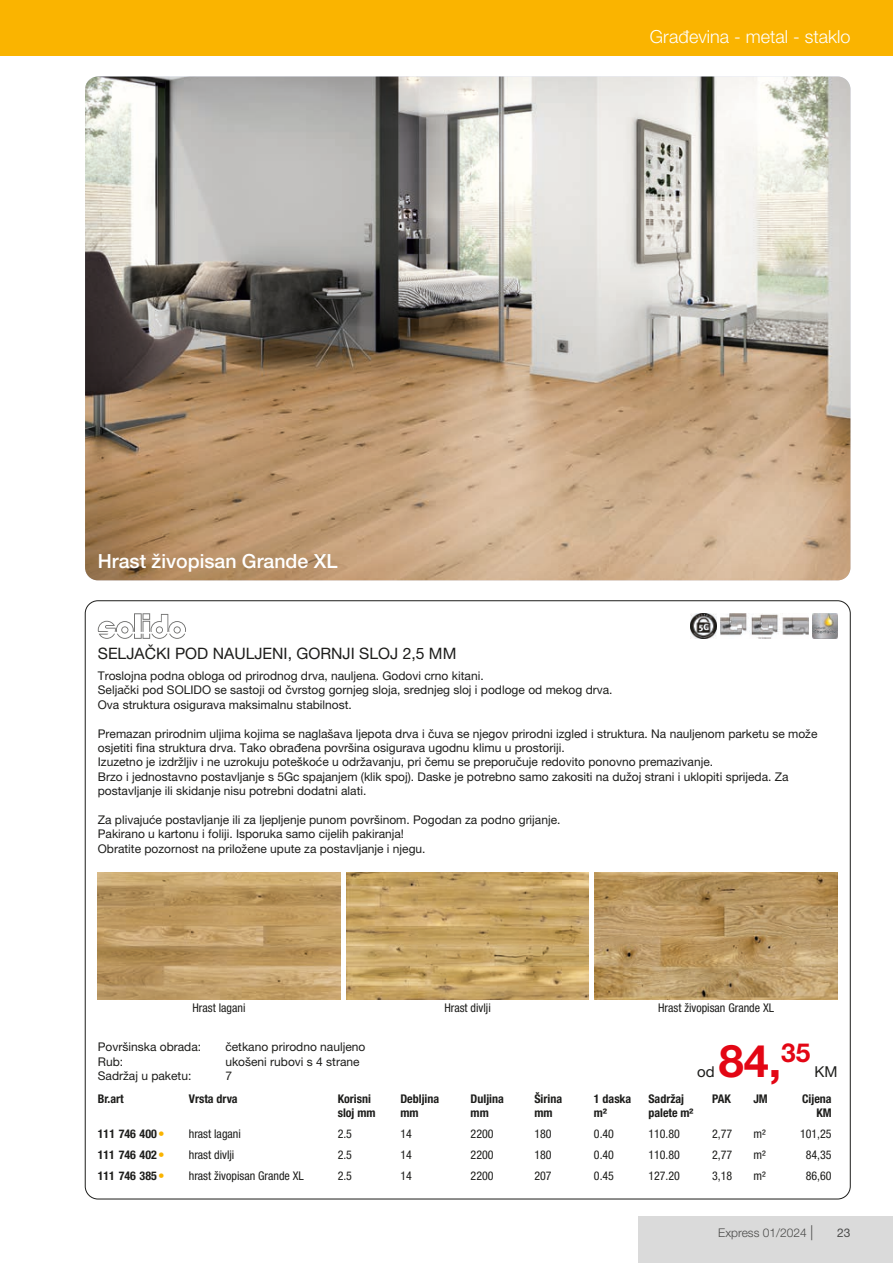
<style>
.page{position:relative;width:893px;height:1263px;background:#fff}
.page>*{position:absolute;margin:0;border:0;box-sizing:border-box;transform-origin:0 0}
.t1{font:700 45px "Helvetica Neue LT Pro";color:#e30614}
.t2{font:500 19.5px "Helvetica Neue LT Pro";color:#fff}
.t3{font:300 18px "Helvetica Neue LT Pro";color:#fff}
.t4{font:15.75px "Helvetica Neue LT Pro";color:#1d1d1b}
.t5{font:15px "Helvetica Neue LT Pro";color:#1d1d1b}
.t6{font:12px/14.4px "Helvetica Neue LT Pro";color:#1d1d1b}
.t7{font:condensed 12px "Helvetica Neue LT Pro";color:#1d1d1b}
.t8{font:700 condensed 12px/14.4px "Helvetica Neue LT Pro";color:#1d1d1b}
.t9{font:300 12px "Helvetica Neue LT Pro";color:#4b4b4a}
.t10{font:12px "Helvetica Neue LT Pro";color:#4b4b4a}
.t11{font:4.5px "Webdings";color:#fab400}
.s1{font-size:15px}
</style>
<div class="page">
<div style="left:0;top:0;width:893px;height:55px;background:#fab400"></div>
<div style="left:638px;top:1216px;width:255px;height:47px;background:#dadada"></div>
<svg style="left:98px;top:613px;width:88px;height:26px"></svg>
<img style="left:690px;top:613px;width:26px;height:26px">
<img style="left:720px;top:613px;width:88px;height:26px">
<img style="left:812px;top:613px;width:26px;height:26px">
<img style="left:85px;top:77px;width:765px;height:503px">
<img style="left:98px;top:872px;width:242px;height:128px">
<img style="left:346px;top:872px;width:243px;height:128px">
<img style="left:595px;top:872px;width:242px;height:128px">
<h3 class="t3" style="left:650px;top:25px;width:202px">Građevina - metal - staklo</h3>
<h2 class="t2" style="left:98px;top:549px;width:241px">Hrast živopisan Grande XL</h2>
<h3 class="t4" style="left:98px;top:644px;width:360px">SELJAČKI POD NAULJENI, GORNJI SLOJ 2,5 MM</h3>
<p class="t6" style="left:98px;top:668px;width:516px">Troslojna podna obloga od prirodnog drva, nauljena. Godovi crno kitani.<br>Seljački pod SOLIDO se sastoji od čvrstog gornjeg sloja, srednjeg sloj i podloge od mekog drva.<br>Ova struktura osigurava maksimalnu stabilnost.</p>
<p class="t6" style="left:98px;top:726px;width:721px">Premazan prirodnim uljima kojima se naglašava ljepota drva i čuva se njegov prirodni izgled i struktura. Na nauljenom parketu se može osjetiti fina struktura drva. Tako obrađena površina osigurava ugodnu klimu u prostoriji.<br>Izuzetno je izdržljiv i ne uzrokuju poteškoće u održavanju, pri čemu se preporučuje redovito ponovno premazivanje.<br>Brzo i jednostavno postavljanje s 5Gc spajanjem (klik spoj). Daske je potrebno samo zakositi na dužoj strani i uklopiti sprijeda. Za postavljanje ili skidanje nisu potrebni dodatni alati.</p>
<p class="t6" style="left:98px;top:812px;width:464px">Za plivajuće postavljanje ili za ljepljenje punom površinom. Pogodan za podno grijanje.<br>Pakirano u kartonu i foliji. Isporuka samo cijelih pakiranja!<br>Obratite pozornost na priložene upute za postavljanje i njegu.</p>
<p class="t7" style="left:192px;top:1001px;width:54px">Hrast lagani</p>
<p class="t7" style="left:444px;top:1001px;width:48px">Hrast divlji</p>
<p class="t7" style="left:658px;top:1001px;width:117px">Hrast živopisan Grande XL</p>
<p class="t6" style="left:98px;top:1039px;width:105px">Površinska obrada:</p>
<p class="t6" style="left:225px;top:1039px;width:142px">četkano prirodno nauljeno</p>
<p class="t6" style="left:98px;top:1054px;width:27px">Rub:</p>
<p class="t6" style="left:225px;top:1054px;width:136px">ukošeni rubovi s 4 strane</p>
<p class="t6" style="left:98px;top:1068px;width:95px">Sadržaj u paketu:</p>
<p class="t6" style="left:225px;top:1068px;width:8px">7</p>
<p class="t5" style="left:697px;top:1063px;width:19px">od</p>
<h1 class="t1" style="left:719px;top:1033px;width:93px">84,<sup>35</sup></h1>
<p class="t5" style="left:815px;top:1063px;width:25px">KM</p>
<p class="t8" style="left:98px;top:1091px;width:27px">Br.art</p>
<p class="t8" style="left:189px;top:1091px;width:50px">Vrsta drva</p>
<p class="t8" style="left:338px;top:1091px;width:39px">Korisni sloj mm</p>
<p class="t8" style="left:400px;top:1091px;width:40px">Debljina mm</p>
<p class="t8" style="left:471px;top:1091px;width:35px">Duljina mm</p>
<p class="t8" style="left:534px;top:1091px;width:29px">Širina mm</p>
<p class="t8" style="left:594px;top:1091px;width:39px">1 daska m²</p>
<p class="t8" style="left:648px;top:1091px;width:47px">Sadržaj palete m²</p>
<p class="t8" style="left:712px;top:1091px;width:20px">PAK</p>
<p class="t8" style="left:753px;top:1091px;width:16px">JM</p>
<p class="t8" style="left:802px;top:1091px;width:31px;text-align:right">Cijena<br>KM</p>
<p class="t8" style="left:98px;top:1126px;width:61px">111 746 400</p>
<p class="t11" style="left:159px;top:1131px;width:6px">■</p>
<p class="t7" style="left:189px;top:1127px;width:54px">hrast lagani</p>
<p class="t7" style="left:338px;top:1127px;width:16px">2.5</p>
<p class="t7" style="left:400px;top:1127px;width:13px">14</p>
<p class="t7" style="left:471px;top:1127px;width:25px">2200</p>
<p class="t7" style="left:534px;top:1127px;width:19px">180</p>
<p class="t7" style="left:594px;top:1127px;width:22px">0.40</p>
<p class="t7" style="left:648px;top:1127px;width:33px">110.80</p>
<p class="t7" style="left:712px;top:1127px;width:22px">2,77</p>
<p class="t7" style="left:753px;top:1127px;width:14px">m²</p>
<p class="t7" style="left:800px;top:1127px;width:33px">101,25</p>
<p class="t8" style="left:98px;top:1147px;width:61px">111 746 402</p>
<p class="t11" style="left:159px;top:1152px;width:6px">■</p>
<p class="t7" style="left:189px;top:1148px;width:47px">hrast divlji</p>
<p class="t7" style="left:338px;top:1148px;width:16px">2.5</p>
<p class="t7" style="left:400px;top:1148px;width:13px">14</p>
<p class="t7" style="left:471px;top:1148px;width:25px">2200</p>
<p class="t7" style="left:534px;top:1148px;width:19px">180</p>
<p class="t7" style="left:594px;top:1148px;width:22px">0.40</p>
<p class="t7" style="left:648px;top:1148px;width:33px">110.80</p>
<p class="t7" style="left:712px;top:1148px;width:22px">2,77</p>
<p class="t7" style="left:753px;top:1148px;width:14px">m²</p>
<p class="t7" style="left:806px;top:1148px;width:27px">84,35</p>
<p class="t8" style="left:98px;top:1168px;width:61px">111 746 385</p>
<p class="t11" style="left:159px;top:1173px;width:6px">■</p>
<p class="t7" style="left:189px;top:1169px;width:117px">hrast živopisan Grande XL</p>
<p class="t7" style="left:338px;top:1169px;width:16px">2.5</p>
<p class="t7" style="left:400px;top:1169px;width:13px">14</p>
<p class="t7" style="left:471px;top:1169px;width:25px">2200</p>
<p class="t7" style="left:534px;top:1169px;width:19px">207</p>
<p class="t7" style="left:594px;top:1169px;width:22px">0.45</p>
<p class="t7" style="left:648px;top:1169px;width:33px">127.20</p>
<p class="t7" style="left:712px;top:1169px;width:22px">3,18</p>
<p class="t7" style="left:753px;top:1169px;width:14px">m²</p>
<p class="t7" style="left:806px;top:1169px;width:27px">86,60</p>
<p class="t9" style="left:718px;top:1226px;width:97px">Express 01/2024 <span class="s1">|</span></p>
<p class="t10" style="left:837px;top:1226px;width:15px">23</p>
</div>
